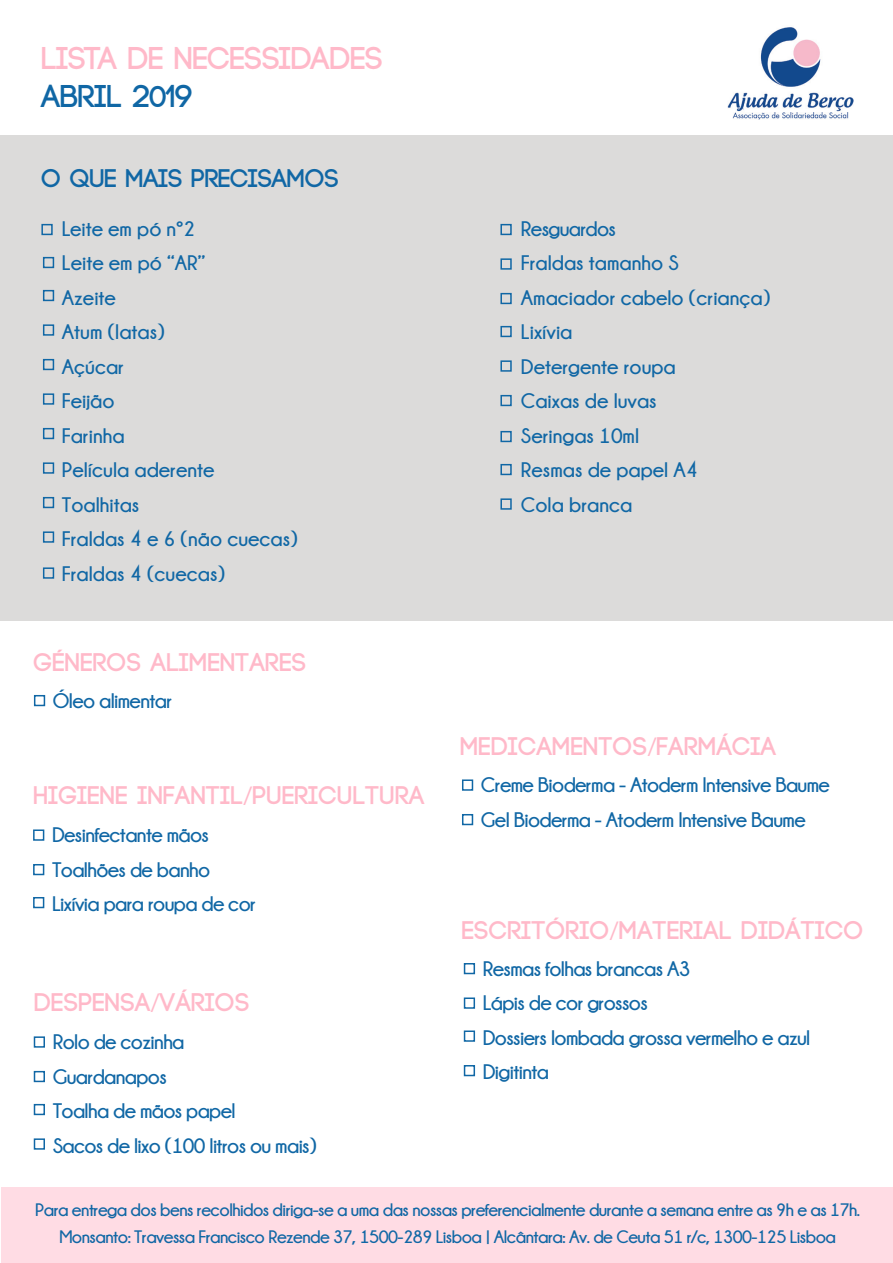
<style>
.page{position:relative;width:893px;height:1263px;background:#fff}
.page>*{position:absolute;margin:0;border:0;box-sizing:border-box;transform-origin:0 0}
.t1{font:700 31.5px "Code";color:#ffb9c9}
.t2{font:700 31.5px "Code";color:#1067a5}
.t3{font:700 25.5px "Code";letter-spacing:.02em;color:#ffb9c9}
.t4{font:700 25.5px "Code";color:#1067a5}
.t5{font:700 21px/34.5px "Champagne&Limousines";letter-spacing:-.03em;color:#1067a5}
.t6{font:700 21px/34.5px "Champagne&Limousines";color:#1067a5}
.t7{font:700 18px/27px "Champagne&Limousines";letter-spacing:-.03em;color:#1067a5;text-align:center}
.s1{font-family:"Myriad Pro";font-weight:400}
</style>
<div class="page">
<div style="left:0;top:135px;width:893px;height:485px;background:#dcdbda"></div>
<div style="left:41px;top:224px;width:12px;height:11px;border:2px solid #1067a5"></div>
<div style="left:43px;top:257px;width:11px;height:11px;border:2px solid #1067a5"></div>
<div style="left:43px;top:290px;width:11px;height:11px;border:2px solid #1067a5"></div>
<div style="left:43px;top:324px;width:11px;height:12px;border:2px solid #1067a5"></div>
<div style="left:43px;top:359px;width:11px;height:11px;border:2px solid #1067a5"></div>
<div style="left:43px;top:393px;width:11px;height:12px;border:2px solid #1067a5"></div>
<div style="left:43px;top:428px;width:11px;height:11px;border:2px solid #1067a5"></div>
<div style="left:43px;top:462px;width:11px;height:12px;border:2px solid #1067a5"></div>
<div style="left:43px;top:497px;width:11px;height:11px;border:2px solid #1067a5"></div>
<div style="left:43px;top:531px;width:11px;height:12px;border:2px solid #1067a5"></div>
<div style="left:43px;top:567px;width:11px;height:12px;border:2px solid #1067a5"></div>
<div style="left:500px;top:224px;width:12px;height:11px;border:2px solid #1067a5"></div>
<div style="left:500px;top:258px;width:12px;height:12px;border:2px solid #1067a5"></div>
<div style="left:500px;top:293px;width:12px;height:11px;border:2px solid #1067a5"></div>
<div style="left:500px;top:326px;width:12px;height:11px;border:2px solid #1067a5"></div>
<div style="left:500px;top:360px;width:12px;height:12px;border:2px solid #1067a5"></div>
<div style="left:500px;top:395px;width:12px;height:11px;border:2px solid #1067a5"></div>
<div style="left:500px;top:431px;width:12px;height:11px;border:2px solid #1067a5"></div>
<div style="left:500px;top:464px;width:12px;height:11px;border:2px solid #1067a5"></div>
<div style="left:500px;top:498px;width:12px;height:12px;border:2px solid #1067a5"></div>
<div style="left:34px;top:695px;width:11px;height:11px;border:2px solid #1067a5"></div>
<div style="left:33px;top:829px;width:11px;height:12px;border:2px solid #1067a5"></div>
<div style="left:33px;top:864px;width:11px;height:11px;border:2px solid #1067a5"></div>
<div style="left:33px;top:897px;width:11px;height:11px;border:2px solid #1067a5"></div>
<div style="left:462px;top:779px;width:11px;height:12px;border:2px solid #1067a5"></div>
<div style="left:462px;top:814px;width:11px;height:11px;border:2px solid #1067a5"></div>
<div style="left:464px;top:963px;width:11px;height:11px;border:2px solid #1067a5"></div>
<div style="left:464px;top:997px;width:11px;height:12px;border:2px solid #1067a5"></div>
<div style="left:464px;top:1030px;width:11px;height:12px;border:2px solid #1067a5"></div>
<div style="left:464px;top:1065px;width:11px;height:11px;border:2px solid #1067a5"></div>
<div style="left:34px;top:1036px;width:11px;height:12px;border:2px solid #1067a5"></div>
<div style="left:34px;top:1071px;width:11px;height:11px;border:2px solid #1067a5"></div>
<div style="left:34px;top:1104px;width:11px;height:11px;border:2px solid #1067a5"></div>
<div style="left:34px;top:1138px;width:11px;height:12px;border:2px solid #1067a5"></div>
<div style="left:1px;top:1187px;width:892px;height:76px;background:#ffdce4"></div>
<img style="left:727px;top:27px;width:127px;height:92px">
<h1 class="t1" style="left:42px;top:42px;width:343px">LISTA DE NECESSIDADES</h1>
<h1 class="t2" style="left:42px;top:80px;width:153px">ABRIL 2019</h1>
<p class="t4" style="left:42px;top:165px;width:298px">O QUE MAIS PRECISAMOS</p>
<p class="t6" style="left:62px;top:211px;width:237px">Leite em pó nº2<br>Leite em pó “AR”<br>Azeite<br>Atum (latas)<br>Açúcar<br>Feijão<br>Farinha<br>Película aderente<br>Toalhitas<br>Fraldas 4 e 6 (não cuecas)<br>Fraldas 4 (cuecas)</p>
<p class="t6" style="left:521px;top:211px;width:251px">Resguardos<br>Fraldas tamanho S<br>Amaciador cabelo (criança)<br>Lixívia<br>Detergente roupa<br>Caixas de luvas<br>Seringas 10ml<br>Resmas de papel A4<br>Cola branca</p>
<p class="t3" style="left:34px;top:649px;width:274px">GÉNEROS ALIMENTARES</p>
<p class="t5" style="left:53px;top:683px;width:121px">Óleo alimentar</p>
<p class="t3" style="left:34px;top:782px;width:392px">HIGIENE INFANTIL<span class="s1">/</span>PUERICULTURA</p>
<p class="t5" style="left:52px;top:817px;width:205px">Desinfectante mãos<br>Toalhões de banho<br>Lixívia para roupa de cor</p>
<p class="t3" style="left:34px;top:989px;width:217px">DESPENSA<span class="s1">/</span>VÁRIOS</p>
<p class="t5" style="left:53px;top:1024px;width:265px">Rolo de cozinha<br>Guardanapos<br>Toalha de mãos papel<br>Sacos de lixo (100 litros ou mais)</p>
<p class="t3" style="left:460px;top:733px;width:317px">MEDICAMENTOS<span class="s1">/</span>FARMÁCIA</p>
<p class="t5" style="left:481px;top:767px;width:350px">Creme Bioderma - Atoderm Intensive Baume<br>Gel Bioderma - Atoderm Intensive Baume</p>
<p class="t3" style="left:462px;top:917px;width:403px">ESCRITÓRIO<span class="s1">/</span>MATERIAL DIDÁTICO</p>
<p class="t5" style="left:483px;top:951px;width:329px">Resmas folhas brancas A3<br>Lápis de cor grossos<br>Dossiers lombada grossa vermelho e azul<br>Digitinta</p>
<p class="t7" style="left:35px;top:1196px;width:826px">Para entrega dos bens recolhidos diriga-se a uma das nossas preferencialmente durante a semana entre as 9h e as 17h.<br>Monsanto: Travessa Francisco Rezende 37, 1500-289 Lisboa | Alcântara: Av. de Ceuta 51 r/c, 1300-125 Lisboa</p>
</div>
